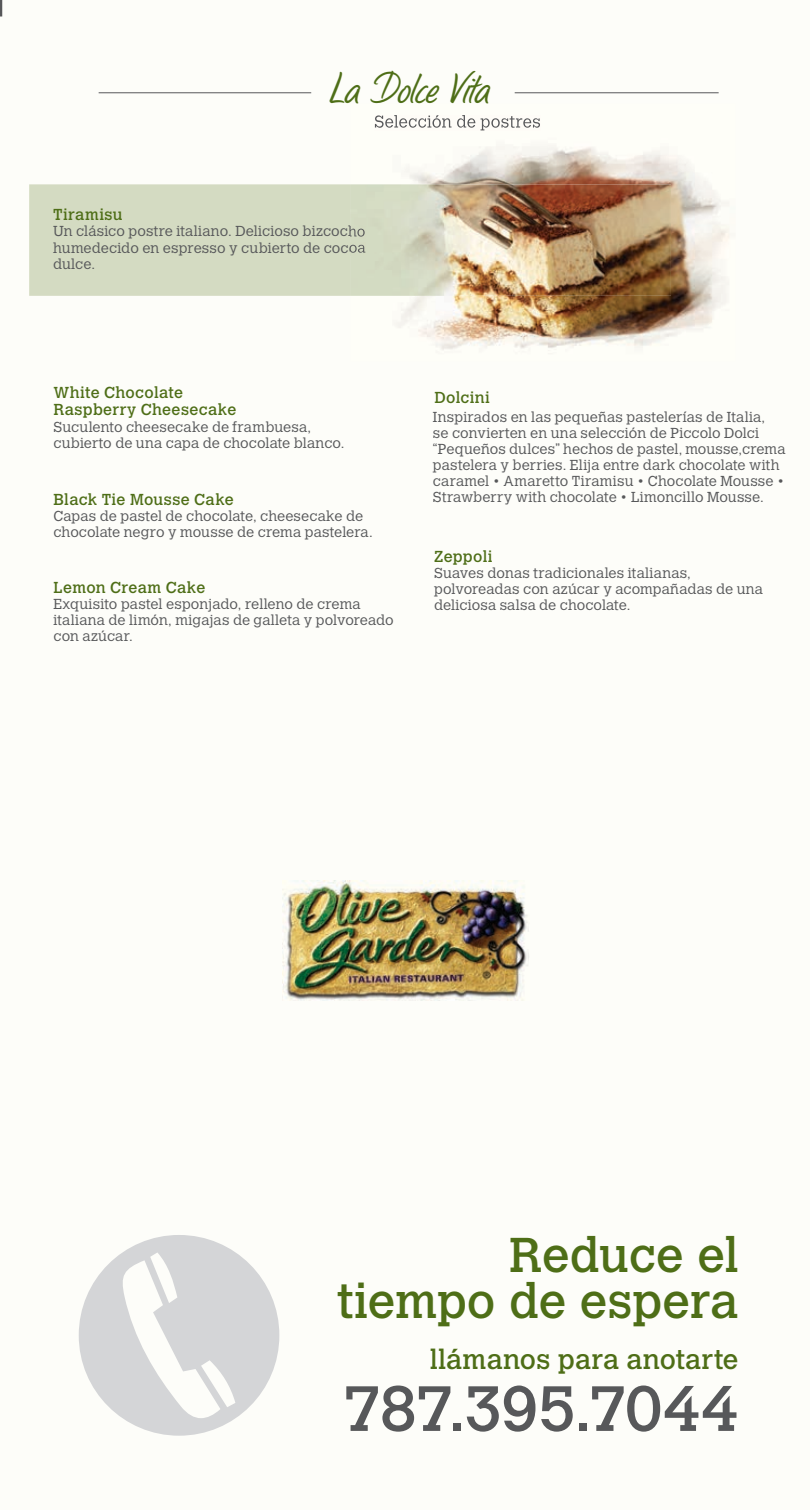
<style>
.page{position:relative;width:810px;height:1510px;background:#fff}
.page>*{position:absolute;margin:0;border:0;box-sizing:border-box;transform-origin:0 0}
.t1{font:63px "Calvert MT Std";letter-spacing:-.01em;color:#57585a}
.t2{font:48.38px/45.9px "Calvert MT Std";letter-spacing:-.01em;color:#4e6e17;text-align:right}
.t3{font:300 42.98px "LP Bambus";letter-spacing:-.015em;color:#4e6e17}
.t4{font:27.45px "Calvert MT Std";letter-spacing:.005em;color:#4e6e17}
.t5{font:15.75px/17.6px "Calvert MT Std";letter-spacing:.025em;color:#4e6e17}
.t6{font:300 14.4px/16.2px "Calvert MT Std";letter-spacing:.005em;color:#57585a}
</style>
<div class="page">
<div style="left:0;top:0;width:810px;height:1509px;background:#fdfdf9"></div>
<img style="left:283px;top:880px;width:246px;height:120px">
<div style="left:29px;top:184px;width:321px;height:112px;background:#d4dbc2"></div>
<div style="left:53px;top:226px;width:297px;height:13px;background:#d4dbc2"></div>
<div style="left:53px;top:242px;width:297px;height:13px;background:#d4dbc2"></div>
<hr style="left:99px;top:92px;width:212px;height:1px;background:#57585a">
<hr style="left:515px;top:92px;width:204px;height:1px;background:#57585a">
<img style="left:374px;top:124px;width:355px;height:226px">
<img style="left:350px;top:184px;width:321px;height:112px">
<img style="left:375px;top:115px;width:165px;height:15px">
<img style="left:350px;top:226px;width:15px;height:13px">
<img style="left:350px;top:242px;width:16px;height:13px">
<svg style="left:79px;top:1235px;width:200px;height:200px"></svg>
<h3 class="t3" style="left:328px;top:63px;width:162px">La Dolce Vita</h3>
<p class="t5" style="left:53px;top:206px;width:71px">Tiramisu</p>
<p class="t6" style="left:53px;top:223px;width:314px;text-align:justify">Un clásico postre italiano. Delicioso bizcocho humedecido en espresso y cubierto de cocoa dulce.</p>
<p class="t5" style="left:53px;top:383px;width:185px">White Chocolate<br>Raspberry Cheesecake</p>
<p class="t6" style="left:53px;top:418px;width:293px">Suculento cheesecake de frambuesa, cubierto de una capa de chocolate blanco.</p>
<p class="t5" style="left:53px;top:491px;width:182px">Black Tie Mousse Cake</p>
<p class="t6" style="left:53px;top:508px;width:321px">Capas de pastel de chocolate, cheesecake de chocolate negro y mousse de crema pastelera.</p>
<p class="t5" style="left:53px;top:578px;width:153px">Lemon Cream Cake</p>
<p class="t6" style="left:53px;top:595px;width:342px">Exquisito pastel esponjado, relleno de crema italiana de limón, migajas de galleta y polvoreado con azúcar.</p>
<p class="t5" style="left:434px;top:388px;width:57px">Dolcini</p>
<p class="t6" style="left:433px;top:409px;width:354px">Inspirados en las pequeñas pastelerías de Italia,<br>se convierten en una selección de Piccolo Dolci “Pequeños dulces” hechos de pastel, mousse,crema pastelera y berries. Elija entre dark chocolate with caramel • Amaretto Tiramisu • Chocolate Mousse • Strawberry with chocolate • Limoncillo Mousse.</p>
<p class="t5" style="left:434px;top:548px;width:60px">Zeppoli</p>
<p class="t6" style="left:434px;top:565px;width:330px">Suaves donas tradicionales italianas, polvoreadas con azúcar y acompañadas de una deliciosa salsa de chocolate.</p>
<h2 class="t2" style="left:337px;top:1231px;width:403px">Reduce el<br>tiempo de espera</h2>
<h3 class="t4" style="left:430px;top:1343px;width:310px">llámanos para anotarte</h3>
<h1 class="t1" style="left:343px;top:1371px;width:397px">787.395.7044</h1>
</div>
